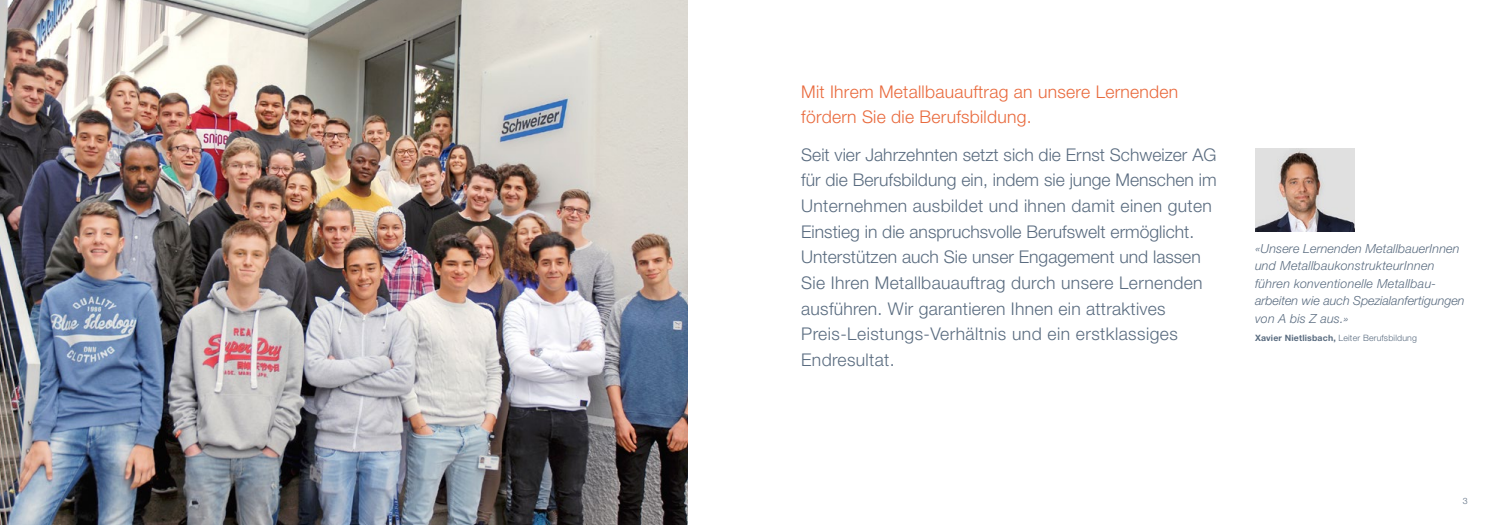
<style>
.page{position:relative;width:1489px;height:525px;background:#fff}
.page>*{position:absolute;margin:0;border:0;box-sizing:border-box;transform-origin:0 0}
.t1{font:300 17.5px/25.6px "Helvetica Neue LT Std";color:#5a6c80}
.t2{font:300 17.5px/25px "Helvetica Neue LT Std";letter-spacing:.015em;color:#e96a3d}
.Lauftext_120608{font:italic 300 12.5px/17.5px "Helvetica Neue LT Std";letter-spacing:.01em;color:#5a6c80}
.Legende_Bold_7_pt_Sc{font:300 8.75px "Helvetica Neue LT Std";letter-spacing:.02em;color:#5a6c80}
.s1{font-weight:700}
</style>
<div class="page">
<img style="left:0;top:0;width:687px;height:524px">
<img style="left:1255px;top:148px;width:99px;height:84px">
<p class="t2" style="left:801px;top:78px;width:378px">Mit Ihrem Metallbauauftrag an unsere Lernenden fördern Sie die Berufsbildung.</p>
<p class="t1" style="left:801px;top:141px;width:417px">Seit vier Jahrzehnten setzt sich die Ernst Schweizer AG für die Berufsbildung ein, indem sie junge Menschen im Unternehmen ausbildet und ihnen damit einen guten Einstieg in die anspruchsvolle Berufswelt ermöglicht.<br>Unterstützen auch Sie unser Engagement und lassen Sie Ihren Metallbauauftrag durch unsere Lernenden ausführen. Wir garantieren Ihnen ein attraktives Preis-Leistungs-Verhältnis und ein erstklassiges Endresultat.</p>
<p class="Lauftext_120608" style="left:1254px;top:239px;width:211px">«Unsere Lernenden MetallbauerInnen und MetallbaukonstrukteurInnen führen konventionelle Metallbau&shy;arbeiten wie auch Spezialanfertigungen von A bis Z aus.»</p>
<p class="Legende_Bold_7_pt_Sc" style="left:1254px;top:332px;width:163px"><span class="s1">Xavier Nietlisbach,</span> Leiter Berufsbildung</p>
<p class="Legende_Bold_7_pt_Sc" style="left:1462px;top:495px;width:6px">3</p>
</div>
